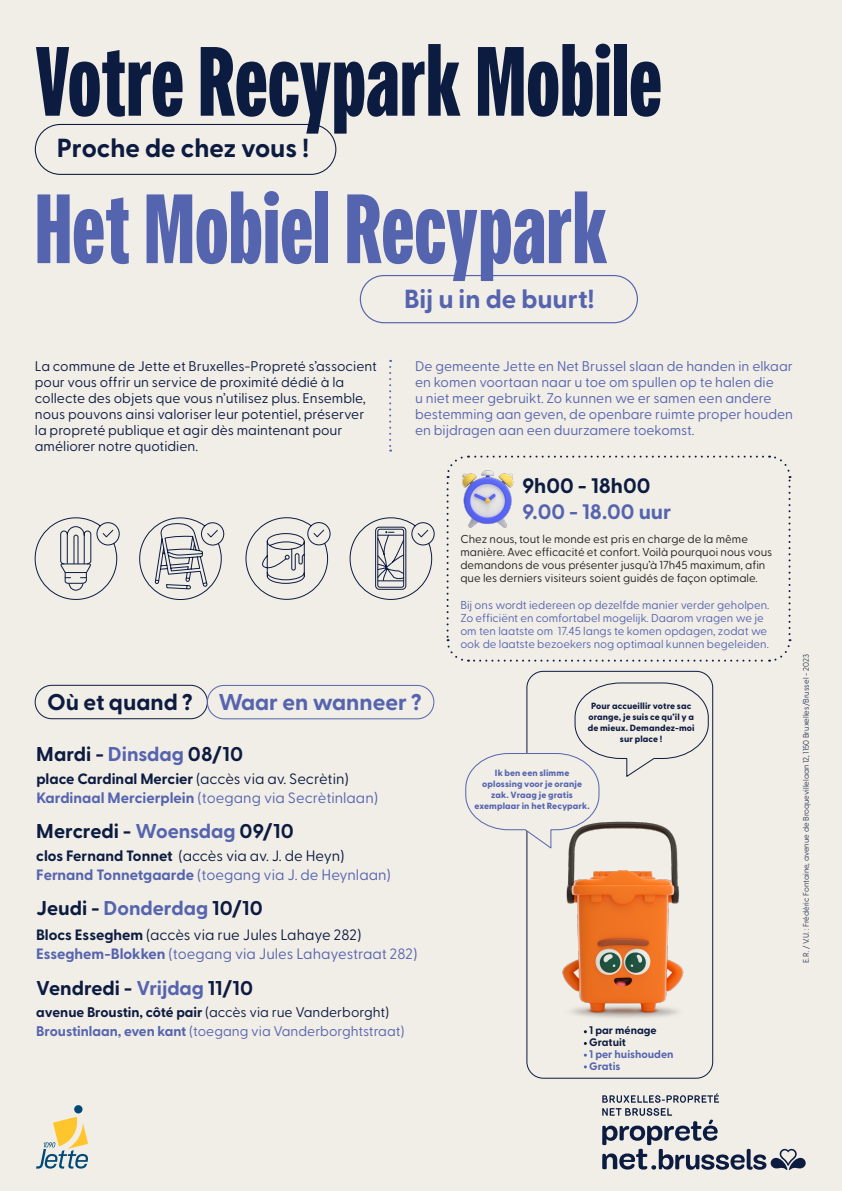
<style>
.page{position:relative;width:842px;height:1191px;background:#f1ede7}
.page>*{position:absolute;margin:0;border:0;box-sizing:border-box;transform-origin:0 0}
.t1{font:900 99.5px "Fairweather";color:#0c1b40}
.t2{font:900 99.5px "Fairweather";color:#5564ae}
.t3{font:700 26.1px "Greycliff CF";color:#0c1b40}
.t4{font:700 26.1px "Greycliff CF";color:#5564ae}
.t5{font:700 22.9px "Greycliff CF";color:#5564ae}
.t6{font:700 22.9px "Greycliff CF";color:#0c1b40}
.t7{font:700 21px "Greycliff CF";color:#5564ae}
.t8{font:700 21px "Greycliff CF";color:#0c1b40}
.t9{font:700 20px "Greycliff CF";color:#0c1b40}
.t10{font:15px "Greycliff CF";color:#5564ae}
.t11{font:15px "Greycliff CF";color:#0c1b40}
.t12{font:14px/16px "Greycliff CF";color:#0c1b40}
.t13{font:14px/16px "Greycliff CF";color:#5564ae}
.t14{font:11.5px/13px "Greycliff CF";color:#231f20}
.t15{font:11.5px/13px "Greycliff CF";color:#5564ae}
.t16{font:700 11px "Greycliff CF";color:#5564ae}
.t17{font:700 11px "Greycliff CF";color:#0c1b40}
.t18{font:800 9px/10.8px "Greycliff CF";letter-spacing:.015em;color:#5564ae;text-align:center}
.t19{font:800 9px/10.8px "Greycliff CF";letter-spacing:.015em;color:#0c1b40;text-align:center}
.t20{font:300 8px "Greycliff CF";color:#0c1b40}
.s1{color:#5564ae}
.s2{font-weight:700}
</style>
<div class="page">
<svg style="left:36px;top:1116px;width:52px;height:52px"></svg>
<div style="left:74px;top:1105px;width:9px;height:8px;background:#004976;border-radius:50%"></div>
<div style="left:35px;top:124px;width:301px;height:51px;border:1px solid #0c1b40;border-radius:25px"></div>
<div style="left:35px;top:685px;width:173px;height:34px;border:1px solid #0c1b40;border-radius:17px"></div>
<div style="left:360px;top:275px;width:278px;height:48px;border:1px solid #5564ae;border-radius:24px"></div>
<div style="left:207px;top:685px;width:227px;height:34px;border:1px solid #5564ae;border-radius:17px"></div>
<svg style="left:389px;top:360px;width:2px;height:91px"></svg>
<svg style="left:602px;top:1108px;width:204px;height:62px"></svg>
<svg style="left:602px;top:1093px;width:117px;height:9px"></svg>
<svg style="left:34px;top:517px;width:86px;height:83px"></svg>
<svg style="left:349px;top:517px;width:86px;height:83px"></svg>
<svg style="left:245px;top:517px;width:86px;height:83px"></svg>
<svg style="left:139px;top:517px;width:85px;height:83px"></svg>
<svg style="left:446px;top:455px;width:345px;height:207px"></svg>
<div style="left:527px;top:671px;width:186px;height:407px;border:1px solid #0c1b40;border-radius:16px"></div>
<img style="left:562px;top:849px;width:122px;height:169px">
<svg style="left:465px;top:682px;width:244px;height:167px"></svg>
<p class="t1" style="left:35px;top:25px;width:629px">Votre Recypark Mobile</p>
<p class="t3" style="left:57px;top:128px;width:254px">Proche de chez vous !</p>
<p class="t2" style="left:35px;top:172px;width:575px">Het Mobiel Recypark</p>
<p class="t4" style="left:404px;top:279px;width:192px">Bij u in de buurt!</p>
<p class="t12" style="left:35px;top:357px;width:343px">La commune de Jette et Bruxelles-Propreté s’associent pour vous offrir un service de proximité dédié à la collecte des objets que vous n’utilisez plus. Ensemble, nous pouvons ainsi valoriser leur potentiel, préserver la propreté publique et agir dès maintenant pour améliorer notre quotidien.</p>
<p class="t13" style="left:415px;top:357px;width:379px">De gemeente Jette en Net Brussel slaan de handen in elkaar en komen voortaan naar u toe om spullen op te halen die<br>u niet meer gebruikt. Zo kunnen we er samen een andere bestemming aan geven, de openbare ruimte proper houden en bijdragen aan een duurzamere toekomst.</p>
<p class="t8" style="left:522px;top:469px;width:129px">9h00 - 18h00</p>
<p class="t7" style="left:522px;top:495px;width:150px">9.00 - 18.00 uur</p>
<p class="t14" style="left:460px;top:532px;width:313px">Chez nous, tout le monde est pris en charge de la même manière. Avec efficacité et confort. Voilà pourquoi nous vous demandons de vous présenter jusqu’à 17h45 maximum, afin que les derniers visiteurs soient guidés de façon optimale.</p>
<p class="t15" style="left:460px;top:597px;width:311px">Bij ons wordt iedereen op dezelfde manier verder geholpen.<br>Zo efficiënt en comfortabel mogelijk. Daarom vragen we je om ten laatste om 17.45 langs te komen opdagen, zodat we ook de laatste bezoekers nog optimaal kunnen begeleiden.</p>
<p class="t6" style="left:47px;top:685px;width:147px">Où et quand ?</p>
<p class="t5" style="left:218px;top:685px;width:205px">Waar en wanneer ?</p>
<p class="t9" style="left:36px;top:738px;width:208px">Mardi - <span class="s1">Dinsdag</span> 08/10</p>
<p class="t11" style="left:36px;top:768px;width:314px"><span class="s2">place Cardinal Mercier</span> (accès via av. Secrètin)</p>
<p class="t10" style="left:36px;top:787px;width:343px"><span class="s2">Kardinaal Mercierplein</span> (toegang via Secrètinlaan)</p>
<p class="t9" style="left:36px;top:816px;width:259px">Mercredi - <span class="s1">Woensdag</span> 09/10</p>
<p class="t11" style="left:36px;top:844px;width:310px"><span class="s2">clos Fernand Tonnet</span> (accès via av. J. de Heyn)</p>
<p class="t10" style="left:36px;top:863px;width:356px"><span class="s2">Fernand Tonnetgaarde</span> (toegang via J. de Heynlaan)</p>
<p class="t9" style="left:36px;top:893px;width:228px">Jeudi - <span class="s1">Donderdag</span> 10/10</p>
<p class="t11" style="left:36px;top:923px;width:327px"><span class="s2">Blocs Esseghem</span> (accès via rue Jules Lahaye 282)</p>
<p class="t10" style="left:36px;top:942px;width:383px"><span class="s2">Esseghem-Blokken</span> (toegang via Jules Lahayestraat 282)</p>
<p class="t9" style="left:36px;top:972px;width:218px">Vendredi - <span class="s1">Vrijdag</span> 11/10</p>
<p class="t12" style="left:36px;top:1003px;width:354px"><span class="s2">avenue Broustin, côté pair</span> (accès via rue Vanderborght)</p>
<p class="t13" style="left:36px;top:1022px;width:370px"><span class="s2">Broustinlaan, even kant</span> (toegang via Vanderborghtstraat)</p>
<p class="t19" style="left:588px;top:700px;width:108px">Pour accueillir votre sac orange, je suis ce qu’il y a de mieux. Demandez-moi sur place !</p>
<p class="t18" style="left:474px;top:767px;width:117px">Ik ben een slimme oplossing voor je oranje zak. Vraag je gratis exemplaar in het Recypark.</p>
<p class="t17" style="left:589px;top:1022px;width:69px">1 par ménage</p>
<p class="t17" style="left:589px;top:1034px;width:38px">Gratuit</p>
<p class="t16" style="left:589px;top:1046px;width:86px">1 per huishouden</p>
<p class="t16" style="left:589px;top:1058px;width:33px">Gratis</p>
<p class="t20" style="left:800px;top:962px;width:310px;rotate:-90deg">E.R. / V.U. : Frédéric Fontaine, avenue de Broquevillelaan 12, 1150 Bruxelles/Brussel - 2023</p>
</div>
